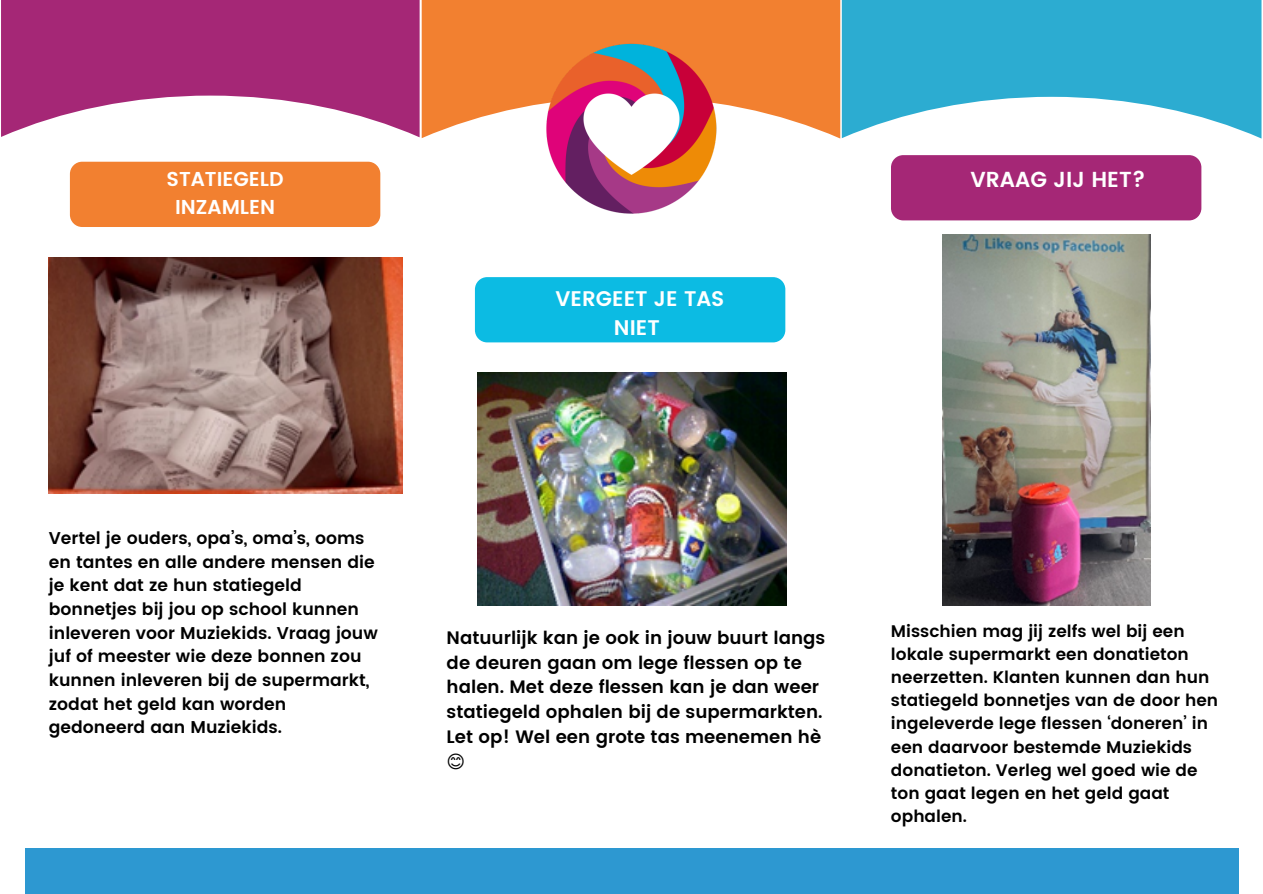
<style>
.page{position:relative;width:1263px;height:894px;background:#fff}
.page>*{position:absolute;margin:0;border:0;box-sizing:border-box;transform-origin:0 0}
.t1{font:600 21.6px "Poppins";color:#fff}
.t2{font:600 21.15px/29.2px "Poppins";color:#fff;text-align:center}
.t3{font:600 20.1px/27.9px "Poppins";color:#fff;text-align:center}
.t4{font:600 18px/24.8px "Poppins";color:#000}
.t5{font:600 17.1px/23.5px "Poppins";color:#000}
.t6{font:600 16.8px/23.1px "Poppins";color:#000}
</style>
<div class="page">
<svg style="left:842px;top:0;width:419px;height:138px;fill:#2cacd1"></svg>
<svg style="left:422px;top:0;width:418px;height:138px;fill:#f28030"></svg>
<svg style="left:1px;top:0;width:419px;height:137px;fill:#a52776"></svg>
<div style="left:25px;top:848px;width:1213px;height:45px;background:#2d98d1"></div>
<div style="left:70px;top:162px;width:310px;height:65px;background:#f28030;border-radius:12px"></div>
<div style="left:475px;top:277px;width:310px;height:65px;background:#0cbbe3;border-radius:12px"></div>
<div style="left:891px;top:155px;width:310px;height:65px;background:#a52776;border-radius:12px"></div>
<img style="left:49px;top:257px;width:354px;height:236px">
<img style="left:477px;top:372px;width:309px;height:233px">
<img style="left:942px;top:235px;width:208px;height:370px">
<img style="left:536px;top:33px;width:192px;height:192px;border-radius:50%">
<p class="t3" style="left:167px;top:165px;width:119px">STATIEGELD<br>INZAMLEN</p>
<p class="t1" style="left:970px;top:167px;width:177px">VRAAG JIJ HET?</p>
<p class="t2" style="left:556px;top:284px;width:170px">VERGEET JE TAS<br>NIET</p>
<p class="t5" style="left:49px;top:526px;width:330px">Vertel je ouders, opa’s, oma’s, ooms en tantes en alle andere mensen die je kent dat ze hun statiegeld bonnetjes bij jou op school kunnen inleveren voor Muziekids. Vraag jouw juf of meester wie deze bonnen zou kunnen inleveren bij de supermarkt, zodat het geld kan worden gedoneerd aan Muziekids.</p>
<p class="t4" style="left:447px;top:625px;width:380px">Natuurlijk kan je ook in jouw buurt langs de deuren gaan om lege flessen op te halen. Met deze flessen kan je dan weer statiegeld ophalen bij de supermarkten.<br>Let op! Wel een grote tas meenemen hè</p>
<p class="t6" style="left:891px;top:619px;width:329px">Misschien mag jij zelfs wel bij een lokale supermarkt een donatieton neerzetten. Klanten kunnen dan hun statiegeld bonnetjes van de door hen ingeleverde lege flessen ‘doneren’ in een daarvoor bestemde Muziekids donatieton. Verleg wel goed wie de ton gaat legen en het geld gaat ophalen.</p>
</div>
